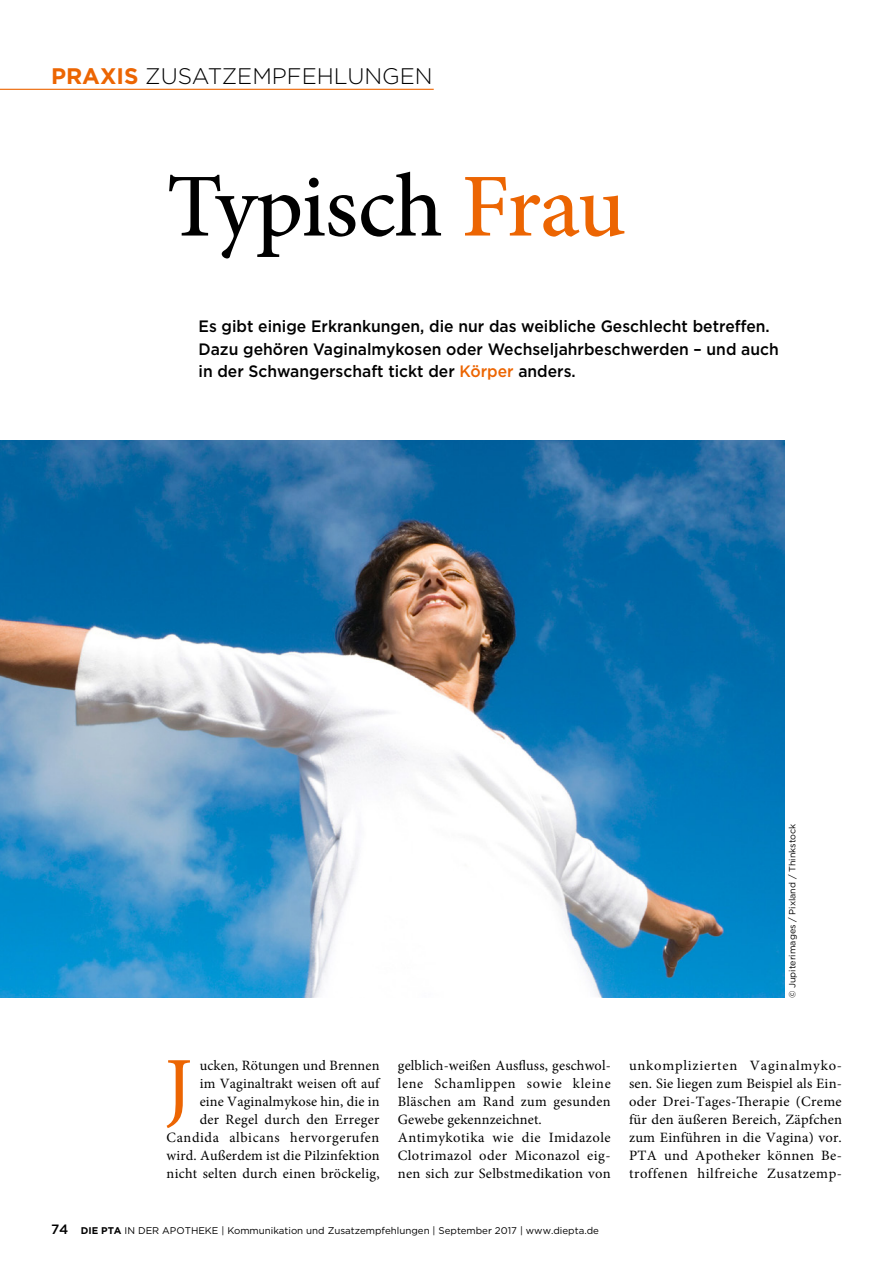
<style>
.page{position:relative;width:893px;height:1263px;background:#fff}
.page>*{position:absolute;margin:0;border:0;box-sizing:border-box;transform-origin:0 0}
.Praxis_Titel{font:500 90px "Minion Pro";letter-spacing:-.015em;color:#000}
.Praxis_Grundtext_Ini{font:83.25px "Minion Pro";color:#ec6502}
.t1{font:300 22.5px "Gotham";color:#000}
.Praxis_Vorspann{font:500 16.5px/22.5px "Gotham";color:#000;scale:.95 1}
.Praxis_Grundtext_Ini-2{font:14.25px/18px "Minion Pro";letter-spacing:.01em;color:#000;text-align:right}
.Praxis_Grundtext{font:14.25px/18px "Minion Pro";letter-spacing:.03em;color:#000;text-align:justify}
.t2{font:500 13.5px "Gotham";color:#000}
.t3{font:9.75px "Gotham";color:#000}
.Praxis_Bildquelle{font:9px "Gotham";color:#000}
.s1{font-weight:700;color:#ec6502}
.s2{color:#ec6502}
.s3{font-weight:700}
</style>
<div class="page">
<img style="left:0;top:440px;width:784px;height:557px">
<hr style="left:0;top:89px;width:434px;height:1px;background:#ec6502">
<p class="t1" style="left:51px;top:62px;width:383px"><span class="s1">PRAXIS</span> ZUSATZEMPFEHLUNGEN</p>
<p class="Praxis_Titel" style="left:167px;top:146px;width:460px">Typisch <span class="s2">Frau</span></p>
<p class="Praxis_Vorspann" style="left:199px;top:315px;width:612px">Es gibt einige Erkrankungen, die nur das weibliche Geschlecht betreffen.<br>Dazu gehören Vaginalmykosen oder Wechseljahrbeschwerden – und auch in der Schwangerschaft tickt der <span class="s2">Körper</span> anders.</p>
<p class="Praxis_Bildquelle" style="left:787px;top:998px;width:176px;rotate:-90deg">© Jupiterimages / Pixland / Thinkstock</p>
<p class="Praxis_Grundtext_Ini-2" style="left:167px;top:1057px;width:214px">ucken, Rötungen und Brennen<br>im Vaginaltrakt weisen oft auf<br>eine Vaginalmykose hin, die in<br>der Regel durch den Erreger<br>Candida albicans hervorgerufen wird. Außerdem ist die Pilzinfektion nicht selten durch einen bröckelig,</p>
<p class="Praxis_Grundtext_Ini-2" style="left:398px;top:1057px;width:214px;text-align:justify">gelblich-weißen Ausfluss, geschwol&shy;lene Schamlippen sowie kleine Bläschen am Rand zum gesunden Gewebe gekennzeichnet.</p>
<p class="Praxis_Grundtext_Ini" style="left:164px;top:1032px;width:29px">J</p>
<p class="Praxis_Grundtext" style="left:398px;top:1129px;width:214px">Antimykotika wie die Imidazole Clotrimazol oder Miconazol eig&shy;nen sich zur Selbstmedikation von</p>
<p class="t2" style="left:51px;top:1220px;width:19px">74</p>
<p class="t3" style="left:81px;top:1224px;width:520px"><span class="s3">DIE PTA</span> IN DER APOTHEKE | Kommunikation und Zusatzempfehlungen | September 2017 | www.diepta.de</p>
<p class="Praxis_Grundtext" style="left:629px;top:1057px;width:215px">unkomplizierten Vaginalmyko&shy;sen. Sie liegen zum Beispiel als Ein&shy;oder Drei-Tages-Therapie (Creme für den äußeren Bereich, Zäpfchen zum Einführen in die Vagina) vor.<br>PTA und Apotheker können Be&shy;troffenen hilfreiche Zusatzemp-</p>
</div>
